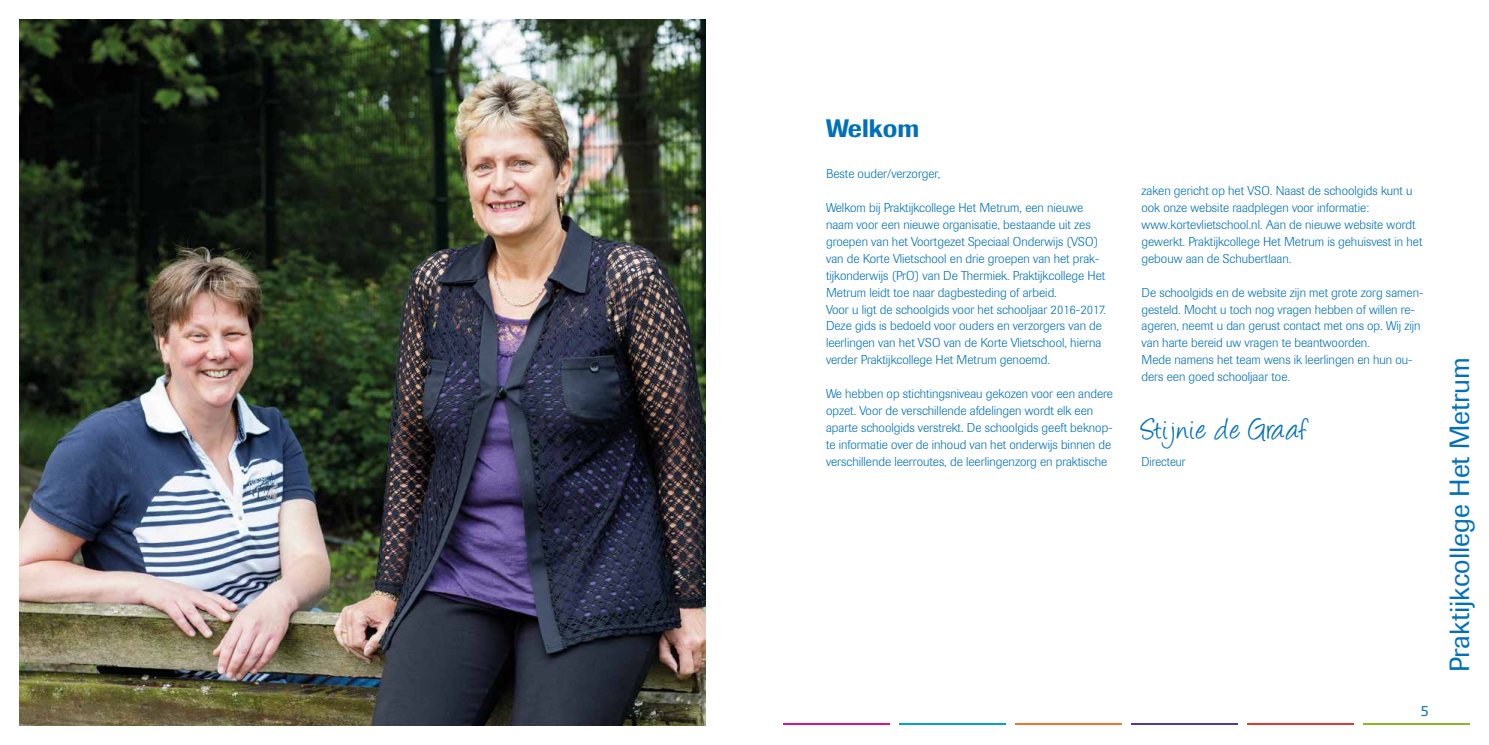
<style>
.page{position:relative;width:1489px;height:745px;background:#fff}
.page>*{position:absolute;margin:0;border:0;box-sizing:border-box;transform-origin:0 0}
.t1{font:33.75px "Angelina";letter-spacing:.035em;color:#0071b9}
.t2{font:27.5px "Imago";color:#0071b9}
.t3{font:500 25px "Imago";color:#0071b9}
.t4{font:13.12px "Verdana";color:#0071b9}
.t5{font:300 12.75px/16.9px "Imago";color:#0071b9}
.t6{font:300 12.75px "Imago";color:#0071b9;scale:.95 1}
</style>
<div class="page">
<hr style="left:1246px;top:723px;width:107px;height:1px;background:#e63439">
<hr style="left:1362px;top:723px;width:107px;height:1px;background:#84b927">
<hr style="left:1130px;top:723px;width:107px;height:1px;background:#56388c">
<hr style="left:1015px;top:723px;width:106px;height:1px;background:#ed752d">
<hr style="left:899px;top:723px;width:107px;height:1px;background:#05a0d1">
<hr style="left:783px;top:723px;width:107px;height:1px;background:#e20f7c">
<img style="left:19px;top:19px;width:686px;height:706px">
<h3 class="t3" style="left:826px;top:113px;width:95px">Welkom</h3>
<p class="t5" style="left:826px;top:166px;width:116px">Beste ouder/verzorger,</p>
<p class="t5" style="left:826px;top:199px;width:281px">Welkom bij Praktijkcollege Het Metrum, een nieuwe naam voor een nieuwe organisatie, bestaande uit zes groepen van het Voortgezet Speciaal Onderwijs (VSO) van de Korte Vlietschool en drie groepen van het prak&shy;tijkonderwijs (PrO) van De Thermiek. Praktijkcollege Het Metrum leidt toe naar dagbesteding of arbeid.<br>Voor u ligt de schoolgids voor het schooljaar 2016-2017.<br>Deze gids is bedoeld voor ouders en verzorgers van de leerlingen van het VSO van de Korte Vlietschool, hierna verder Praktijkcollege Het Metrum genoemd.</p>
<p class="t5" style="left:826px;top:385px;width:288px">We hebben op stichtingsniveau gekozen voor een andere opzet. Voor de verschillende afdelingen wordt elk een aparte schoolgids verstrekt. De schoolgids geeft beknop&shy;te informatie over de inhoud van het onderwijs binnen de verschillende leerroutes, de leerlingenzorg en praktische</p>
<p class="t5" style="left:1141px;top:182px;width:282px">zaken gericht op het VSO. Naast de schoolgids kunt u ook onze website raadplegen voor informatie: www.kortevlietschool.nl. Aan de nieuwe website wordt gewerkt. Praktijkcollege Het Metrum is gehuisvest in het gebouw aan de Schubertlaan.</p>
<p class="t5" style="left:1141px;top:284px;width:283px">De schoolgids en de website zijn met grote zorg samen&shy;gesteld. Mocht u toch nog vragen hebben of willen re&shy;ageren, neemt u dan gerust contact met ons op. Wij zijn van harte bereid uw vragen te beantwoorden.<br>Mede namens het team wens ik leerlingen en hun ou&shy;ders een goed schooljaar toe.</p>
<h1 class="t1" style="left:1141px;top:414px;width:167px">Stijnie de Graaf</h1>
<p class="t6" style="left:1141px;top:454px;width:48px">Directeur</p>
<p class="t4" style="left:1420px;top:702px;width:10px">5</p>
<h2 class="t2" style="left:1443px;top:671px;width:316px;rotate:-90deg">Praktijkcollege Het Metrum</h2>
</div>
